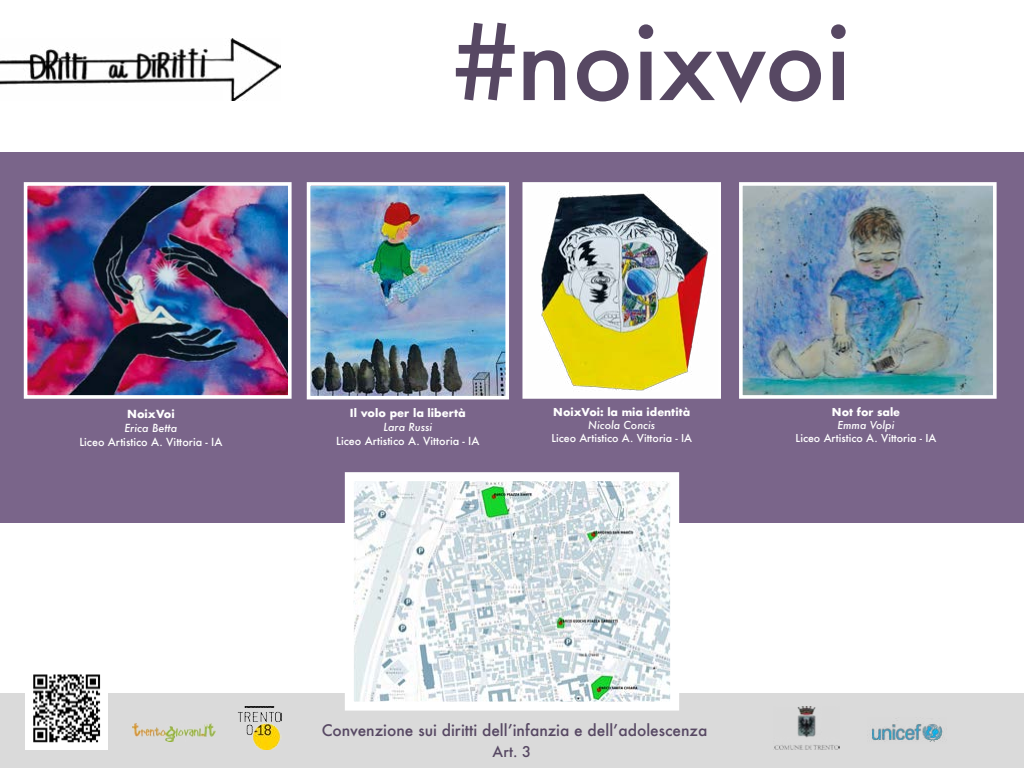
<style>
.page{position:relative;width:1024px;height:768px;background:#fff}
.page>*{position:absolute;margin:0;border:0;box-sizing:border-box;transform-origin:0 0}
.t1{font:500 101.7px "Futura";color:#574863}
.t2{font:500 15.5px "Futura";color:#574863}
.t3{font:500 14.4px "Futura";color:#574863}
.t4{font:12px "Minion Pro";color:#000}
.t5{font:500 10.8px "Futura";color:#fff}
.t6{font:700 10.8px "Futura";color:#fff}
.t7{font:italic 500 10.8px "Futura";color:#fff}
.t8{font:500 10.7px "Futura";color:#fff}
.t9{font:700 10.7px "Futura";color:#fff}
.t10{font:italic 500 10.7px "Futura";color:#fff}
</style>
<div class="page">
<div style="left:0;top:152px;width:1024px;height:371px;background:#7a658a"></div>
<div style="left:0;top:693px;width:1024px;height:75px;background:#dadada"></div>
<img style="left:29px;top:187px;width:258px;height:207px">
<div style="left:24px;top:182px;width:268px;height:217px;border:4px solid #fff"></div>
<img style="left:744px;top:187px;width:248px;height:207px">
<div style="left:739px;top:182px;width:258px;height:217px;border:4px solid #fff"></div>
<img style="left:312px;top:187px;width:192px;height:207px">
<div style="left:307px;top:182px;width:202px;height:217px;border:4px solid #fff"></div>
<img style="left:0;top:39px;width:280px;height:61px">
<img style="left:774px;top:706px;width:66px;height:43px">
<img style="left:527px;top:187px;width:189px;height:207px">
<div style="left:522px;top:182px;width:199px;height:217px;border:4px solid #fff"></div>
<img style="left:872px;top:724px;width:71px;height:18px">
<img style="left:25px;top:674px;width:83px;height:75px">
<img style="left:355px;top:482px;width:314px;height:219px">
<div style="left:345px;top:472px;width:334px;height:239px;border:9px solid #fff"></div>
<img style="left:237px;top:706px;width:45px;height:43px">
<img style="left:132px;top:724px;width:83px;height:17px">
<h1 class="t1" style="left:454px;top:-6px;width:399px">#noixvoi</h1>
<p class="t6" style="left:127px;top:406px;width:49px">NoixVoi</p>
<p class="t7" style="left:124px;top:421px;width:55px">Erica Betta</p>
<p class="t5" style="left:79px;top:435px;width:145px">Liceo Artistico A. Vittoria - IA</p>
<p class="t6" style="left:350px;top:405px;width:117px">Il volo per la libertà</p>
<p class="t7" style="left:383px;top:420px;width:50px">Lara Russi</p>
<p class="t5" style="left:336px;top:434px;width:145px">Liceo Artistico A. Vittoria - IA</p>
<p class="t9" style="left:553px;top:405px;width:139px">NoixVoi: la mia identità</p>
<p class="t10" style="left:588px;top:418px;width:68px">Nicola Concis</p>
<p class="t8" style="left:551px;top:431px;width:142px">Liceo Artistico A. Vittoria - IA</p>
<p class="t9" style="left:832px;top:405px;width:70px">Not for sale</p>
<p class="t10" style="left:837px;top:418px;width:59px">Emma Volpi</p>
<p class="t8" style="left:796px;top:431px;width:142px">Liceo Artistico A. Vittoria - IA</p>
<h2 class="t2" style="left:322px;top:720px;width:387px">Convenzione sui diritti dell’infanzia e dell’adolescenza</h2>
<h3 class="t3" style="left:493px;top:742px;width:40px">Art. 3</h3>
<p class="t4" style="left:506px;top:721px;width:14px">51</p>
</div>
